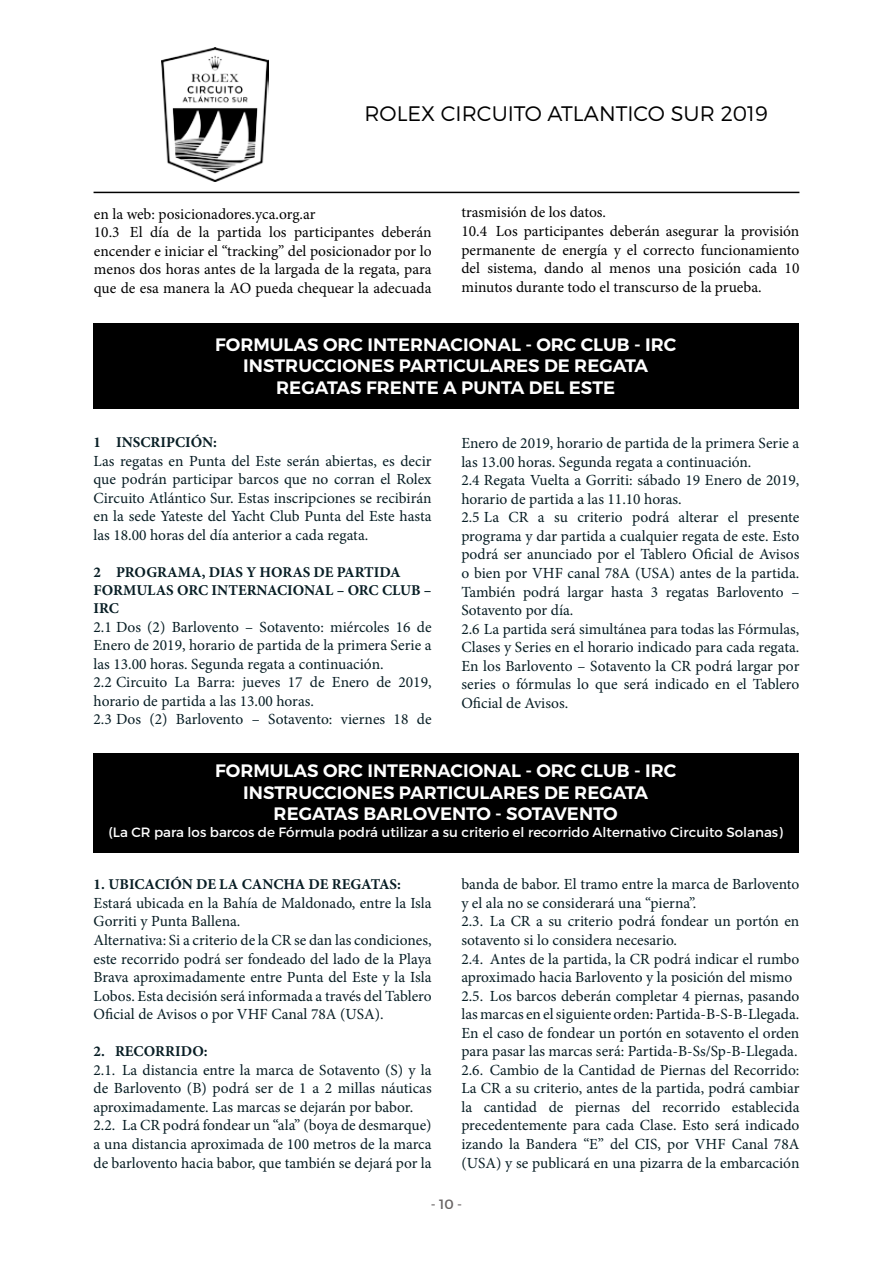
<style>
.page{position:relative;width:893px;height:1263px;background:#fff}
.page>*{position:absolute;margin:0;border:0;box-sizing:border-box;transform-origin:0 0}
.t1{font:300 21px "Montserrat";color:#000}
.t2{font:600 18px/21.6px "Montserrat";color:#fff;text-align:center}
.t3{font:15.45px/18.6px "Minion Pro";color:#071d24}
.t4{font:15.45px/18.6px "Minion Pro";color:#000}
.t5{font:700 15px/18.3px "Minion Pro";color:#071d24}
.t6{font:13.5px "Montserrat";color:#fff}
.t7{font:13.5px "Montserrat";color:#686464}
</style>
<div class="page">
<hr style="left:94px;top:192px;width:705px;height:1px;background:#000">
<img style="left:162px;top:48px;width:107px;height:134px">
<div style="left:94px;top:323px;width:705px;height:85px;background:#000"></div>
<div style="left:94px;top:753px;width:705px;height:100px;background:#000"></div>
<h1 class="t1" style="left:364px;top:101px;width:405px">ROLEX CIRCUITO ATLANTICO SUR 2019</h1>
<p class="t4" style="left:94px;top:204px;width:339px">en la web: posicionadores.yca.org.ar<br>10.3 El día de la partida los participantes deberán encender e iniciar el “tracking” del posicionador por lo menos dos horas antes de la largada de la regata, para que de esa manera la AO pueda chequear la adecuada</p>
<p class="t4" style="left:461px;top:203px;width:340px">trasmisión de los datos.<br>10.4 Los participantes deberán asegurar la provisión permanente de energía y el correcto funcionamiento del sistema, dando al menos una posición cada 10 minutos durante todo el transcurso de la prueba.</p>
<p class="t2" style="left:215px;top:334px;width:462px">FORMULAS ORC INTERNACIONAL - ORC CLUB - IRC<br>INSTRUCCIONES PARTICULARES DE REGATA<br>REGATAS FRENTE A PUNTA DEL ESTE</p>
<p class="t5" style="left:94px;top:433px;width:125px">1 INSCRIPCIÓN:</p>
<p class="t3" style="left:94px;top:452px;width:340px;text-align:justify">Las regatas en Punta del Este serán abiertas, es decir que podrán participar barcos que no corran el Rolex Circuito Atlántico Sur. Estas inscripciones se recibirán en la sede Yateste del Yacht Club Punta del Este hasta las 18.00 horas del día anterior a cada regata.</p>
<p class="t5" style="left:94px;top:562px;width:340px">2 PROGRAMA, DIAS Y HORAS DE PARTIDA<br>FORMULAS ORC INTERNACIONAL – ORC CLUB –<br>IRC</p>
<p class="t3" style="left:94px;top:617px;width:340px">2.1 Dos (2) Barlovento – Sotavento: miércoles 16 de Enero de 2019, horario de partida de la primera Serie a las 13.00 horas. Segunda regata a continuación.<br>2.2 Circuito La Barra: jueves 17 de Enero de 2019, horario de partida a las 13.00 horas.<br>2.3 Dos (2) Barlovento – Sotavento: viernes 18 de</p>
<p class="t3" style="left:461px;top:434px;width:340px">Enero de 2019, horario de partida de la primera Serie a las 13.00 horas. Segunda regata a continuación.<br>2.4 Regata Vuelta a Gorriti: sábado 19 Enero de 2019, horario de partida a las 11.10 horas.<br>2.5 La CR a su criterio podrá alterar el presente programa y dar partida a cualquier regata de este. Esto podrá ser anunciado por el Tablero Oficial de Avisos o bien por VHF canal 78A (USA) antes de la partida.<br>También podrá largar hasta 3 regatas Barlovento – Sotavento por día.<br>2.6 La partida será simultánea para todas las Fórmulas, Clases y Series en el horario indicado para cada regata.<br>En los Barlovento – Sotavento la CR podrá largar por series o fórmulas lo que será indicado en el Tablero Oficial de Avisos.</p>
<p class="t2" style="left:215px;top:760px;width:462px">FORMULAS ORC INTERNACIONAL - ORC CLUB - IRC<br>INSTRUCCIONES PARTICULARES DE REGATA<br>REGATAS BARLOVENTO - SOTAVENTO</p>
<p class="t6" style="left:109px;top:823px;width:676px">(La CR para los barcos de Fórmula podrá utilizar a su criterio el recorrido Alternativo Circuito Solanas)</p>
<p class="t3" style="left:461px;top:875px;width:340px">banda de babor. El tramo entre la marca de Barlovento y el ala no se considerará una “pierna”.<br>2.3. La CR a su criterio podrá fondear un portón en sotavento si lo considera necesario.<br>2.4. Antes de la partida, la CR podrá indicar el rumbo aproximado hacia Barlovento y la posición del mismo 2.5. Los barcos deberán completar 4 piernas, pasando las marcas en el siguiente orden: Partida-B-S-B-Llegada.<br>En el caso de fondear un portón en sotavento el orden para pasar las marcas será: Partida-B-Ss/Sp-B-Llegada.<br>2.6. Cambio de la Cantidad de Piernas del Recorrido:<br>La CR a su criterio, antes de la partida, podrá cambiar la cantidad de piernas del recorrido establecida precedentemente para cada Clase. Esto será indicado izando la Bandera “E” del CIS, por VHF Canal 78A (USA) y se publicará en una pizarra de la embarcación</p>
<p class="t5" style="left:94px;top:875px;width:309px">1. UBICACIÓN DE LA CANCHA DE REGATAS:</p>
<p class="t3" style="left:94px;top:894px;width:340px">Estará ubicada en la Bahía de Maldonado, entre la Isla Gorriti y Punta Ballena.<br>Alternativa: Si a criterio de la CR se dan las condiciones, este recorrido podrá ser fondeado del lado de la Playa Brava aproximadamente entre Punta del Este y la Isla Lobos. Esta decisión será informada a través del Tablero Oficial de Avisos o por VHF Canal 78A (USA).</p>
<p class="t5" style="left:94px;top:1042px;width:116px">2. RECORRIDO:</p>
<p class="t3" style="left:94px;top:1061px;width:340px">2.1. La distancia entre la marca de Sotavento (S) y la de Barlovento (B) podrá ser de 1 a 2 millas náuticas aproximadamente. Las marcas se dejarán por babor.<br>2.2. La CR podrá fondear un “ala” (boya de desmarque) a una distancia aproximada de 100 metros de la marca de barlovento hacia babor, que también se dejará por la</p>
<p class="t7" style="left:431px;top:1196px;width:33px">- 10 -</p>
</div>
